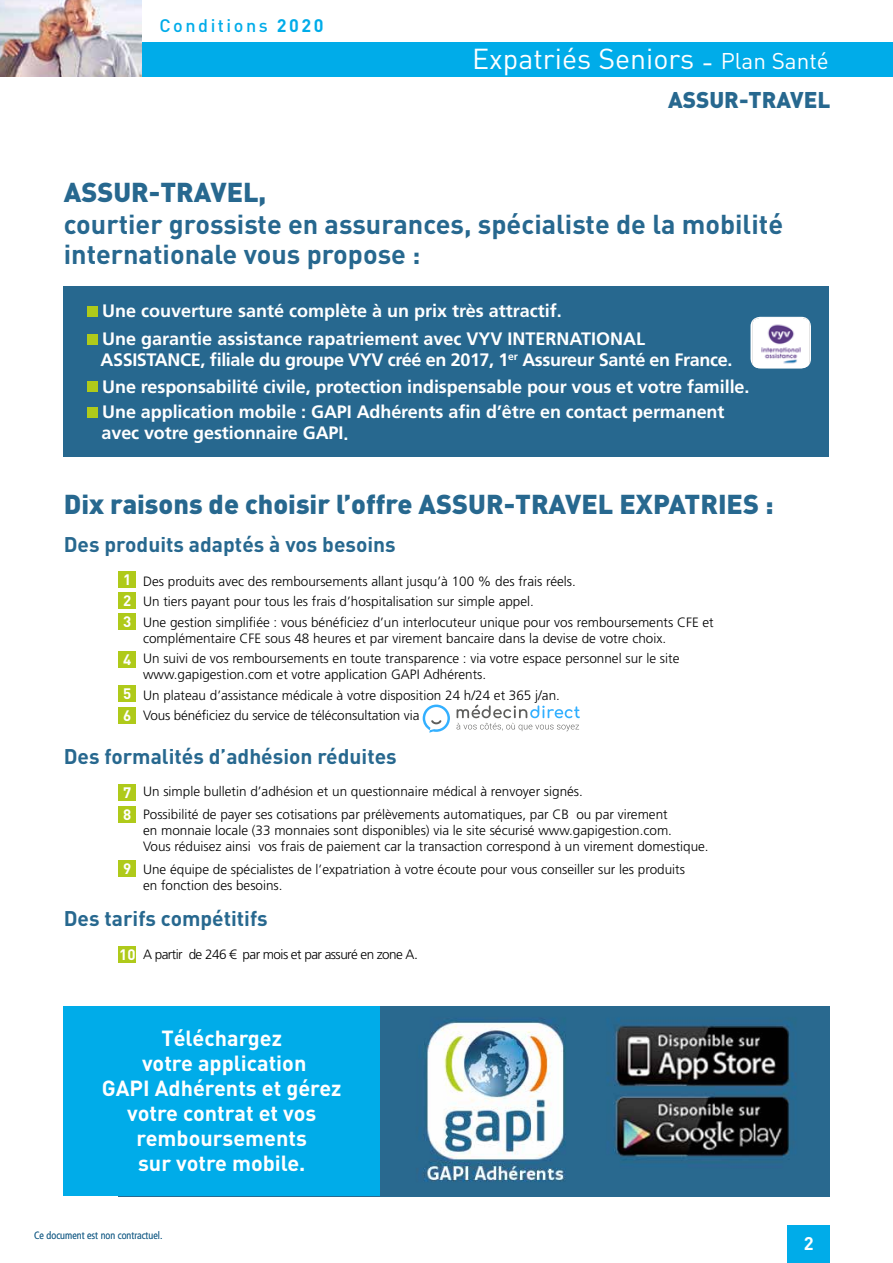
<style>
.page{position:relative;width:893px;height:1263px;background:#fff}
.page>*{position:absolute;margin:0;border:0;box-sizing:border-box;transform-origin:0 0}
.t1{font:28.5px "DIN";color:#fff}
.t2{font:700 27px/30px "DIN";color:#27688f}
.t3{font:900 27px "DIN";color:#27688f}
.t4{font:900 22.5px "DIN";color:#27688f}
.t5{font:700 21.6px/25px "DIN";color:#fff;text-align:center}
.t6{font:700 21px "DIN";color:#27688f}
.t7{font:700 18.15px "DIN";color:#fff}
.t8{font:700 18px/25.8px "Frutiger LT Std";letter-spacing:-.005em;color:#fff}
.t9{font:500 18px "DIN";letter-spacing:.14em;color:#00ace9}
.t10{font:700 15px/21.3px "DIN";color:#fff}
.t11{font:300 13.5px/20.4px "Frutiger LT Std";color:#000}
.t12{font:300 13.5px "Frutiger LT Std";letter-spacing:-.04em;color:#000}
.t13{font:300 condensed 10.5px "Frutiger LT Std";color:#27688f}
.s1{font-weight:700}
.s2{font-size:22.5px}
.s3{font-family:"DIN";font-weight:700;font-size:15px;color:#fff}
.s4{font-size:14.25px}
</style>
<div class="page">
<img style="left:380px;top:1006px;width:449px;height:190px">
<div style="left:64px;top:287px;width:765px;height:170px;background:#27688f"></div>
<div style="left:64px;top:1006px;width:316px;height:190px;background:#00ace9"></div>
<div style="left:119px;top:571px;width:17px;height:17px;background:#afca1a"></div>
<div style="left:119px;top:592px;width:17px;height:17px;background:#afca1a"></div>
<div style="left:119px;top:613px;width:17px;height:17px;background:#afca1a"></div>
<div style="left:119px;top:651px;width:17px;height:17px;background:#afca1a"></div>
<div style="left:119px;top:685px;width:17px;height:17px;background:#afca1a"></div>
<div style="left:119px;top:707px;width:17px;height:17px;background:#afca1a"></div>
<div style="left:119px;top:784px;width:17px;height:17px;background:#afca1a"></div>
<div style="left:119px;top:806px;width:17px;height:17px;background:#afca1a"></div>
<div style="left:119px;top:860px;width:17px;height:17px;background:#afca1a"></div>
<div style="left:119px;top:946px;width:17px;height:17px;background:#afca1a"></div>
<div style="left:87px;top:306px;width:10px;height:11px;background:#afca1a"></div>
<div style="left:87px;top:334px;width:10px;height:11px;background:#afca1a"></div>
<div style="left:87px;top:382px;width:10px;height:10px;background:#afca1a"></div>
<div style="left:87px;top:407px;width:10px;height:11px;background:#afca1a"></div>
<img style="left:751px;top:317px;width:60px;height:51px">
<div style="left:0;top:43px;width:893px;height:34px;background:#00ace9"></div>
<div style="left:787px;top:1225px;width:42px;height:38px;background:#00ace9"></div>
<img style="left:0;top:0;width:141px;height:77px">
<svg style="left:457px;top:705px;width:123px;height:26px"></svg>
<svg style="left:423px;top:704px;width:27px;height:29px"></svg>
<h3 class="t9" style="left:159px;top:14px;width:166px">Conditions <span class="s1">2020</span></h3>
<h1 class="t1" style="left:472px;top:41px;width:358px">Expatriés Seniors - <span class="s2">Plan Santé</span></h1>
<h3 class="t4" style="left:668px;top:85px;width:164px">ASSUR-TRAVEL</h3>
<h2 class="t3" style="left:64px;top:174px;width:204px">ASSUR-TRAVEL,</h2>
<h2 class="t2" style="left:64px;top:209px;width:721px">courtier grossiste en assurances, spécialiste de la mobilité internationale vous propose :</h2>
<h3 class="t8" style="left:102px;top:298px;width:544px;line-height:27.2px">Une couverture santé complète à un prix très attractif.<br>Une garantie assistance rapatriement avec VYV INTERNATIONAL</h3>
<h3 class="t8" style="left:100px;top:347px;width:651px">ASSISTANCE, filiale du groupe VYV créé en 2017, 1<sup>er</sup> Assureur Santé en France.<br>Une responsabilité civile, protection indispensable pour vous et votre famille.<br>Une application mobile : GAPI Adhérents afin d’être en contact permanent</h3>
<h3 class="t8" style="left:101px;top:420px;width:248px">avec votre gestionnaire GAPI.</h3>
<h2 class="t3" style="left:64px;top:486px;width:711px">Dix raisons de choisir l’offre ASSUR-TRAVEL EXPATRIES :</h2>
<h3 class="t6" style="left:64px;top:531px;width:333px">Des produits adaptés à vos besoins</h3>
<p class="t10" style="left:123px;top:568px;width:10px;text-align:justify">1<br>2<br>3</p>
<p class="t10" style="left:123px;top:648px;width:10px">4</p>
<p class="t10" style="left:123px;top:682px;width:10px;line-height:22px">5<br>6</p>
<p class="t11" style="left:143px;top:571px;width:572px">Des produits avec des remboursements allant jusqu’à 100 % des frais réels.<br>Un tiers payant pour tous les frais d’hospitalisation sur simple appel.<br>Une gestion simplifiée : vous bénéficiez d’un interlocuteur unique pour vos remboursements CFE et</p>
<p class="t11" style="left:143px;top:628px;width:538px">complémentaire CFE sous 48 heures et par virement bancaire dans la devise de votre choix.<br>Un suivi de vos remboursements en toute transparence : via votre espace personnel sur le site</p>
<p class="t11" style="left:143px;top:665px;width:418px">www.gapigestion.com et votre application GAPI Adhérents.<br>Un plateau d’assistance médicale à votre disposition 24 h/24 et 365 j/an.<br>Vous bénéficiez du service de téléconsultation via</p>
<h3 class="t6" style="left:64px;top:742px;width:334px">Des formalités d’adhésion réduites</h3>
<p class="t10" style="left:123px;top:781px;width:10px;line-height:22px">7<br>8</p>
<p class="t10" style="left:123px;top:858px;width:10px">9</p>
<p class="t11" style="left:143px;top:781px;width:526px;line-height:22.5px">Un simple bulletin d’adhésion et un questionnaire médical à renvoyer signés.<br>Possibilité de payer ses cotisations par prélèvements automatiques, par CB ou par virement</p>
<p class="t11" style="left:143px;top:823px;width:567px;line-height:16.2px">en monnaie locale (33 monnaies sont disponibles) via le site sécurisé www.gapigestion.com.<br>Vous réduisez ainsi vos frais de paiement car la transaction correspond à un virement domestique.</p>
<p class="t11" style="left:143px;top:861px;width:543px;line-height:16.2px">Une équipe de spécialistes de l’expatriation à votre écoute pour vous conseiller sur les produits en fonction des besoins.</p>
<h3 class="t6" style="left:64px;top:904px;width:205px">Des tarifs compétitifs</h3>
<p class="t12" style="left:119px;top:947px;width:300px"><span class="s3">10</span> A partir de 246 € par mois et par assuré en zone A<span class="s4">.</span></p>
<h3 class="t5" style="left:102px;top:1025px;width:241px">Téléchargez<br>votre application<br>GAPI Adhérents et gérez votre contrat et vos remboursements<br>sur votre mobile.</h3>
<p class="t13" style="left:34px;top:1229px;width:130px">Ce document est non contractuel.</p>
<h3 class="t7" style="left:804px;top:1231px;width:11px">2</h3>
</div>
